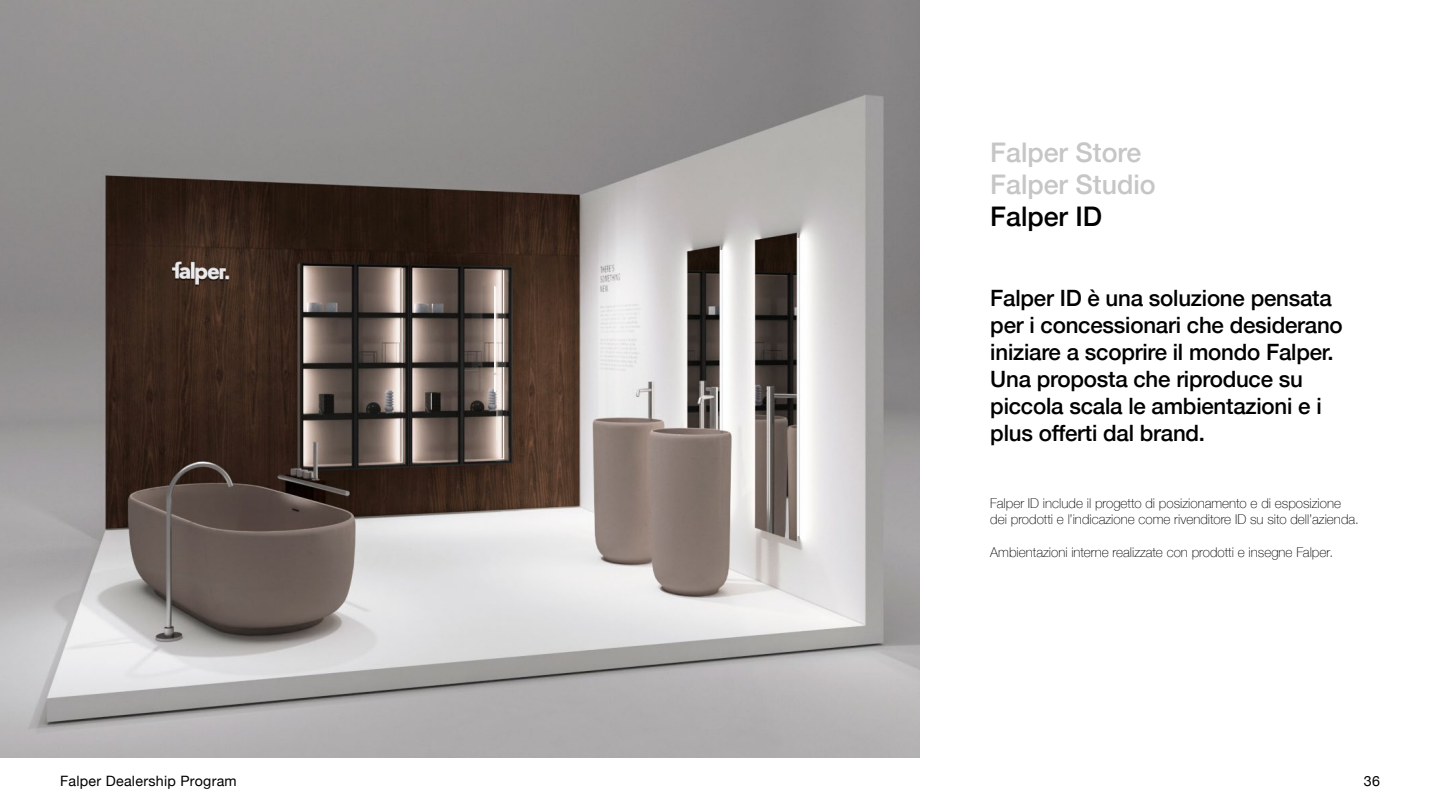
<style>
.page{position:relative;width:1440px;height:810px;background:#fff}
.page>*{position:absolute;margin:0;border:0;box-sizing:border-box;transform-origin:0 0}
.t1{font:500 27px/32.4px "Helvetica Neue";color:#c6c6c6}
.t2{font:500 27px "Helvetica Neue";color:#000}
.t3{font:500 22.5px/27px "Helvetica Neue";letter-spacing:-.01em;color:#000}
.t4{font:14.25px "Helvetica Neue";letter-spacing:.02em;color:#000}
.t5{font:100 13.5px/16.2px "Helvetica Neue";color:#000}
</style>
<div class="page">
<img style="left:0;top:0;width:919px;height:758px">
<h1 class="t1" style="left:990px;top:134px;width:167px">Falper Store<br>Falper Studio</h1>
<h1 class="t2" style="left:990px;top:195px;width:113px">Falper ID</h1>
<h2 class="t3" style="left:990px;top:283px;width:354px">Falper ID è una soluzione pensata per i concessionari che desiderano iniziare a scoprire il mondo Falper.<br>Una proposta che riproduce su piccola scala le ambientazioni e i plus offerti dal brand.</h2>
<p class="t5" style="left:990px;top:495px;width:370px">Falper ID include il progetto di posizionamento e di esposizione dei prodotti e l’indicazione come rivenditore ID su sito dell’azienda.</p>
<p class="t5" style="left:990px;top:543px;width:345px">Ambientazioni interne realizzate con prodotti e insegne Falper.</p>
<p class="t4" style="left:60px;top:771px;width:178px">Falper Dealership Program</p>
<p class="t4" style="left:1364px;top:771px;width:18px">36</p>
</div>
